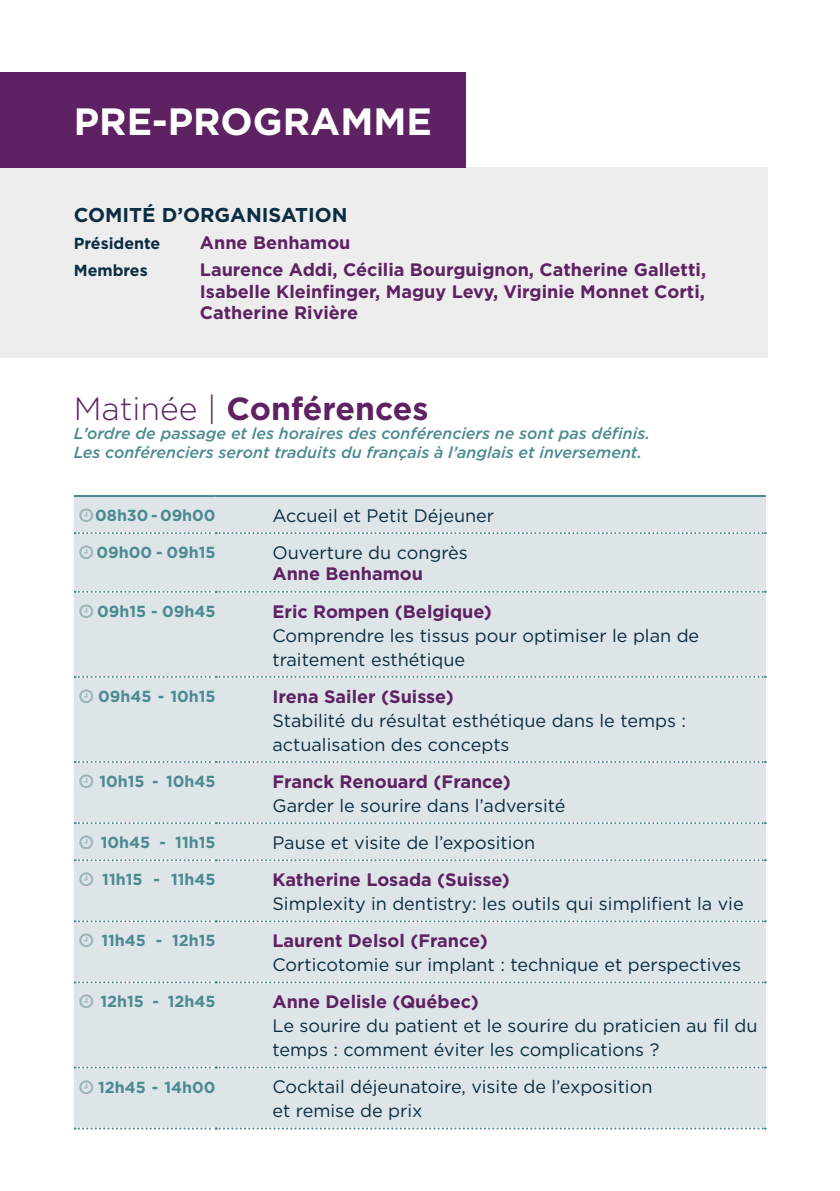
<style>
.page{position:relative;width:840px;height:1191px;background:#fff}
.page>*{position:absolute;margin:0;border:0;box-sizing:border-box;transform-origin:0 0}
.t1{font:700 38px "Gotham";color:#fff}
.t2{font:700 32px "Gotham";color:#5e2262}
.t3{font:700 20px "Gotham";color:#0a2d41}
.t4{font:18px/24px "Gotham";color:#0a2d41}
.t5{font:700 18px/21.6px "Gotham";color:#5e2262;text-align:justify}
.t6{font:italic 500 16px/19.2px "Gotham";color:#4b8a91}
.t7{font:700 16px "Gotham";color:#4b8a91}
.t8{font:700 16px "Gotham";color:#0a2d41}
.s1{font-weight:300}
</style>
<div class="page">
<div style="left:0;top:167px;width:767px;height:191px;background:#ededed"></div>
<div style="left:0;top:72px;width:465px;height:95px;background:#5e2262"></div>
<div style="left:74px;top:497px;width:691px;height:631px;background:#dee5e8"></div>
<hr style="left:74px;top:495px;width:141px;height:2px;background:#4b8a91">
<hr style="left:215px;top:495px;width:550px;height:2px;background:#4b8a91">
<svg style="left:75px;top:532px;width:690px;height:2px"></svg>
<svg style="left:75px;top:591px;width:690px;height:2px"></svg>
<svg style="left:75px;top:676px;width:690px;height:2px"></svg>
<svg style="left:75px;top:761px;width:690px;height:2px"></svg>
<svg style="left:75px;top:822px;width:690px;height:2px"></svg>
<svg style="left:75px;top:859px;width:690px;height:2px"></svg>
<svg style="left:75px;top:920px;width:690px;height:2px"></svg>
<svg style="left:75px;top:981px;width:690px;height:2px"></svg>
<svg style="left:75px;top:1066px;width:690px;height:2px"></svg>
<svg style="left:75px;top:1127px;width:690px;height:2px"></svg>
<svg style="left:79px;top:508px;width:14px;height:14px"></svg>
<svg style="left:79px;top:545px;width:14px;height:14px"></svg>
<svg style="left:79px;top:604px;width:14px;height:14px"></svg>
<svg style="left:79px;top:689px;width:14px;height:14px"></svg>
<svg style="left:79px;top:774px;width:14px;height:14px"></svg>
<svg style="left:79px;top:835px;width:14px;height:14px"></svg>
<svg style="left:79px;top:872px;width:14px;height:14px"></svg>
<svg style="left:79px;top:933px;width:14px;height:14px"></svg>
<svg style="left:79px;top:994px;width:14px;height:14px"></svg>
<svg style="left:79px;top:1079px;width:14px;height:14px"></svg>
<h1 class="t1" style="left:74px;top:96px;width:359px">PRE-PROGRAMME</h1>
<p class="t3" style="left:74px;top:201px;width:275px">COMITÉ D’ORGANISATION</p>
<p class="t8" style="left:74px;top:233px;width:88px">Présidente</p>
<p class="t5" style="left:200px;top:232px;width:152px">Anne Benhamou</p>
<p class="t8" style="left:74px;top:260px;width:75px">Membres</p>
<p class="t5" style="left:200px;top:259px;width:507px">Laurence Addi, Cécilia Bourguignon, Catherine Galletti, Isabelle Kleinfinger, Maguy Levy, Virginie Monnet Corti, Catherine Rivière</p>
<h2 class="t2" style="left:74px;top:387px;width:356px"><span class="s1">Matinée |</span> Conférences</h2>
<p class="t6" style="left:74px;top:424px;width:577px">L’ordre de passage et les horaires des conférenciers ne sont pas définis.<br>Les conférenciers seront traduits du français à l’anglais et inversement.</p>
<p class="t7" style="left:95px;top:505px;width:122px">08h30 - 09h00</p>
<p class="t4" style="left:272px;top:503px;width:223px">Accueil et Petit Déjeuner</p>
<p class="t7" style="left:96px;top:542px;width:121px">09h00 - 09h15</p>
<p class="t4" style="left:272px;top:540px;width:197px">Ouverture du congrès</p>
<p class="t5" style="left:272px;top:563px;width:152px">Anne Benhamou</p>
<p class="t7" style="left:97px;top:600px;width:120px">09h15 - 09h45</p>
<p class="t5" style="left:272px;top:600px;width:221px">Eric Rompen (Belgique)</p>
<p class="t4" style="left:272px;top:623px;width:428px">Comprendre les tissus pour optimiser le plan de traitement esthétique</p>
<p class="t7" style="left:98px;top:685px;width:119px">09h45 - 10h15</p>
<p class="t5" style="left:272px;top:685px;width:183px">Irena Sailer (Suisse)</p>
<p class="t4" style="left:272px;top:708px;width:415px">Stabilité du résultat esthétique dans le temps : actualisation des concepts</p>
<p class="t7" style="left:99px;top:771px;width:118px">10h15 - 10h45</p>
<p class="t5" style="left:272px;top:770px;width:240px">Franck Renouard (France)</p>
<p class="t4" style="left:272px;top:793px;width:294px">Garder le sourire dans l’adversité</p>
<p class="t7" style="left:101px;top:832px;width:116px">10h45 - 11h15</p>
<p class="t4" style="left:272px;top:830px;width:264px">Pause et visite de l’exposition</p>
<p class="t7" style="left:102px;top:869px;width:115px">11h15 - 11h45</p>
<p class="t5" style="left:272px;top:868px;width:239px">Katherine Losada (Suisse)</p>
<p class="t4" style="left:272px;top:891px;width:472px">Simplexity in dentistry: les outils qui simplifient la vie</p>
<p class="t7" style="left:101px;top:930px;width:116px">11h45 - 12h15</p>
<p class="t5" style="left:272px;top:929px;width:217px">Laurent Delsol (France)</p>
<p class="t4" style="left:272px;top:952px;width:470px">Corticotomie sur implant : technique et perspectives</p>
<p class="t7" style="left:100px;top:991px;width:117px">12h15 - 12h45</p>
<p class="t5" style="left:272px;top:991px;width:208px">Anne Delisle (Québec)</p>
<p class="t4" style="left:272px;top:1013px;width:486px">Le sourire du patient et le sourire du praticien au fil du temps : comment éviter les complications ?</p>
<p class="t7" style="left:98px;top:1076px;width:119px">12h45 - 14h00</p>
<p class="t4" style="left:272px;top:1074px;width:381px">Cocktail déjeunatoire, visite de l’exposition et remise de prix</p>
</div>
